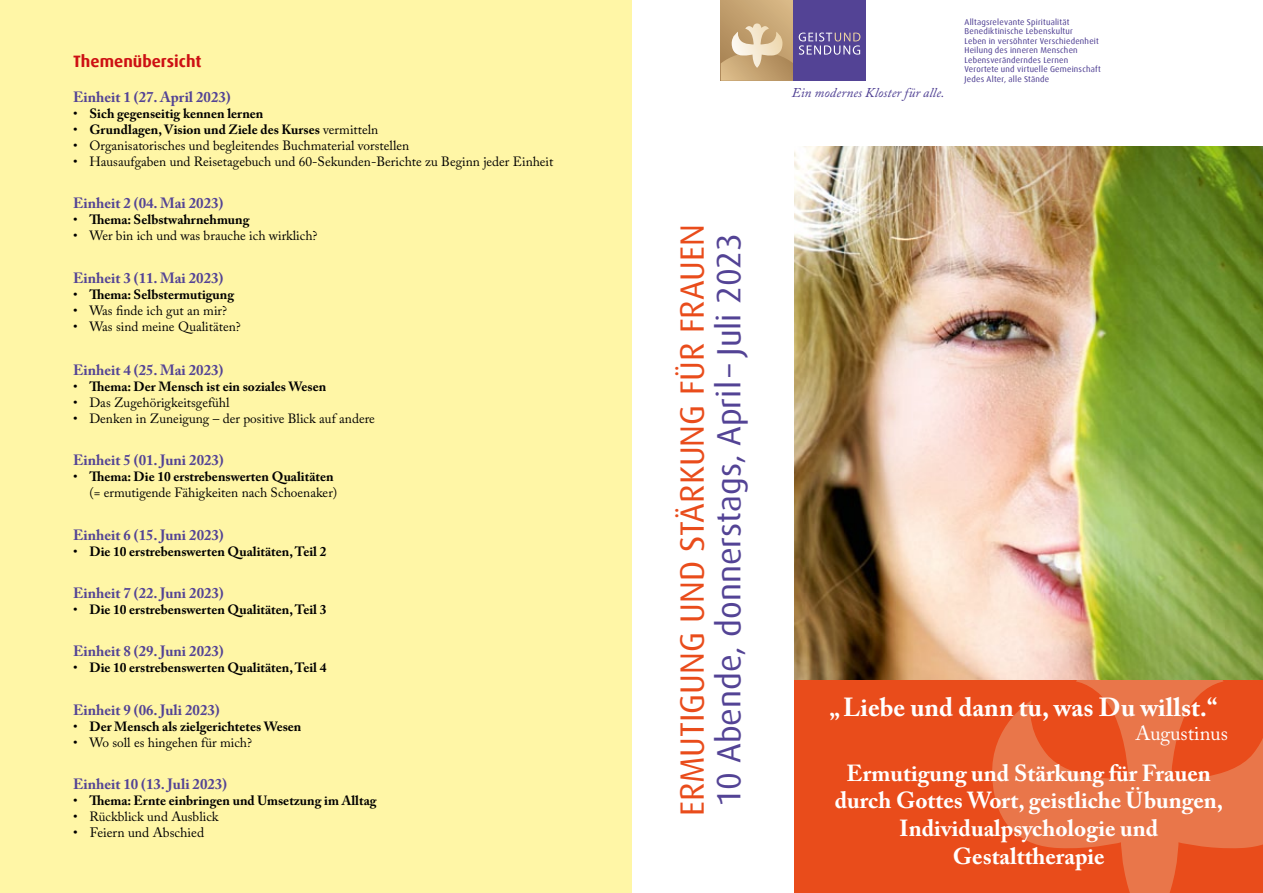
<style>
.page{position:relative;width:1263px;height:893px;background:#fff}
.page>*{position:absolute;margin:0;border:0;box-sizing:border-box;transform-origin:0 0}
.t1{font:33.75px "Dax";color:#534395}
.t2{font:33.75px "Dax";color:#e94c1b}
.t3{font:700 25.95px "Adobe Caslon Pro";color:#fff}
.t4{font:700 23.1px/27.8px "Adobe Caslon Pro";color:#fff;text-align:center}
.t5{font:20.25px "Adobe Caslon Pro";color:#fff}
.t6{font:700 16.5px "Dax";color:#cd1013}
.t7{font:700 14.85px "Adobe Caslon Pro";color:#534395}
.t8{font:13.65px "Adobe Caslon Pro";color:#000}
.t9{font:13.35px/16px "Adobe Caslon Pro";color:#000;text-align:right}
.t10{font:700 13.35px "Adobe Caslon Pro";color:#000}
.t11{font:italic 13.35px "Adobe Caslon Pro";letter-spacing:.005em;color:#4a3a90}
.t12{font:8.4px/9.4px "Dax";letter-spacing:.02em;color:#4a3a90}
.s1{font-weight:400}
.s2{font-weight:700}
</style>
<div class="page">
<img style="left:795px;top:146px;width:468px;height:534px">
<div style="left:721px;top:0;width:72px;height:81px;background:linear-gradient(to right,#bd9968,#d6b684)"></div>
<svg style="left:721px;top:23px;width:72px;height:58px;background:#cdb085"></svg>
<div style="left:793px;top:0;width:73px;height:81px;background:#534395"></div>
<svg style="left:799px;top:33px;width:61px;height:22px"></svg>
<div style="left:794px;top:680px;width:469px;height:213px;background:#e94c1b"></div>
<svg style="left:992px;top:680px;width:271px;height:213px;fill:#e9764a"></svg>
<div style="left:0;top:0;width:631px;height:893px;background:#fff6a6"></div>
<p class="t6" style="left:73px;top:52px;width:130px">Themenübersicht</p>
<p class="t7" style="left:73px;top:88px;width:159px">Einheit 1 (27. April 2023)</p>
<p class="t10" style="left:73px;top:106px;width:192px"><span class="s1">•</span> Sich gegenseitig kennen lernen</p>
<p class="t10" style="left:73px;top:122px;width:307px"><span class="s1">•</span> Grundlagen, Vision und Ziele des Kurses <span class="s1">vermitteln</span></p>
<p class="t9" style="left:73px;top:137px;width:338px">• Organisatorisches und begleitendes Buchmaterial vorstellen</p>
<p class="t9" style="left:73px;top:153px;width:482px">• Hausaufgaben und Reisetagebuch und 60-Sekunden-Berichte zu Beginn jeder Einheit</p>
<p class="t7" style="left:73px;top:195px;width:152px">Einheit 2 (04. Mai 2023)</p>
<p class="t10" style="left:73px;top:212px;width:178px"><span class="s1">•</span> Thema: Selbstwahrnehmung</p>
<p class="t9" style="left:73px;top:228px;width:246px">• Wer bin ich und was brauche ich wirklich?</p>
<p class="t7" style="left:73px;top:269px;width:152px">Einheit 3 (11. Mai 2023)</p>
<p class="t10" style="left:73px;top:286px;width:163px"><span class="s1">•</span> Thema: Selbstermutigung</p>
<p class="t9" style="left:73px;top:302px;width:155px">• Was finde ich gut an mir?</p>
<p class="t9" style="left:73px;top:318px;width:169px">• Was sind meine Qualitäten?</p>
<p class="t7" style="left:73px;top:361px;width:152px">Einheit 4 (25. Mai 2023)</p>
<p class="t10" style="left:73px;top:378px;width:255px"><span class="s1">•</span> Thema: Der Mensch ist ein soziales Wesen</p>
<p class="t9" style="left:73px;top:394px;width:158px">• Das Zugehörigkeitsgefühl</p>
<p class="t9" style="left:73px;top:410px;width:303px">• Denken in Zuneigung – der positive Blick auf andere</p>
<p class="t7" style="left:73px;top:451px;width:152px">Einheit 5 (01. Juni 2023)</p>
<p class="t9" style="left:73px;top:469px;width:266px">• <span class="s2">Thema: Die 10 erstrebenswerten Qualitäten </span>(= ermutigende Fähigkeiten nach Schoenaker)</p>
<p class="t7" style="left:73px;top:526px;width:152px">Einheit 6 (15. Juni 2023)</p>
<p class="t10" style="left:73px;top:543px;width:255px"><span class="s1">•</span> Die 10 erstrebenswerten Qualitäten, Teil 2</p>
<p class="t7" style="left:73px;top:584px;width:152px">Einheit 7 (22. Juni 2023)</p>
<p class="t10" style="left:73px;top:602px;width:255px"><span class="s1">•</span> Die 10 erstrebenswerten Qualitäten, Teil 3</p>
<p class="t7" style="left:73px;top:642px;width:152px">Einheit 8 (29. Juni 2023)</p>
<p class="t10" style="left:73px;top:660px;width:255px"><span class="s1">•</span> Die 10 erstrebenswerten Qualitäten, Teil 4</p>
<p class="t7" style="left:73px;top:701px;width:148px">Einheit 9 (06. Juli 2023)</p>
<p class="t10" style="left:73px;top:718px;width:230px"><span class="s1">•</span> Der Mensch als zielgerichtetes Wesen</p>
<p class="t9" style="left:73px;top:734px;width:180px">• Wo soll es hingehen für mich?</p>
<p class="t7" style="left:73px;top:775px;width:155px">Einheit 10 (13. Juli 2023)</p>
<p class="t10" style="left:73px;top:793px;width:305px"><span class="s1">•</span> Thema: Ernte einbringen und Umsetzung im Alltag</p>
<p class="t9" style="left:73px;top:808px;width:147px">• Rückblick und Ausblick</p>
<p class="t8" style="left:73px;top:825px;width:132px">• Feiern und Abschied</p>
<p class="t11" style="left:792px;top:84px;width:154px">Ein modernes Kloster für alle.</p>
<p class="t12" style="left:964px;top:17px;width:138px">Alltagsrelevante Spiritualität<br>Benediktinische Lebenskultur<br>Leben in versöhnter Verschiedenheit<br>Heilung des inneren Menschen<br>Lebensveränderndes Lernen<br>Verortete und virtuelle Gemeinschaft<br>Jedes Alter, alle Stände</p>
<h1 class="t2" style="left:673px;top:816px;width:593px;rotate:-90deg">Ermutigung und Stärkung für Frauen</h1>
<h1 class="t1" style="left:710px;top:807px;width:576px;rotate:-90deg">10 Abende, donnerstags, April– Juli 2023</h1>
<h2 class="t3" style="left:830px;top:692px;width:389px">„Liebe und dann tu, was Du willst.“</h2>
<h3 class="t5" style="left:1135px;top:721px;width:94px">Augustinus</h3>
<h3 class="t4" style="left:835px;top:759px;width:390px">Ermutigung und Stärkung für Frauen durch Gottes Wort, geistliche Übungen,<br>Individualpsychologie und<br>Gestalttherapie</h3>
</div>
